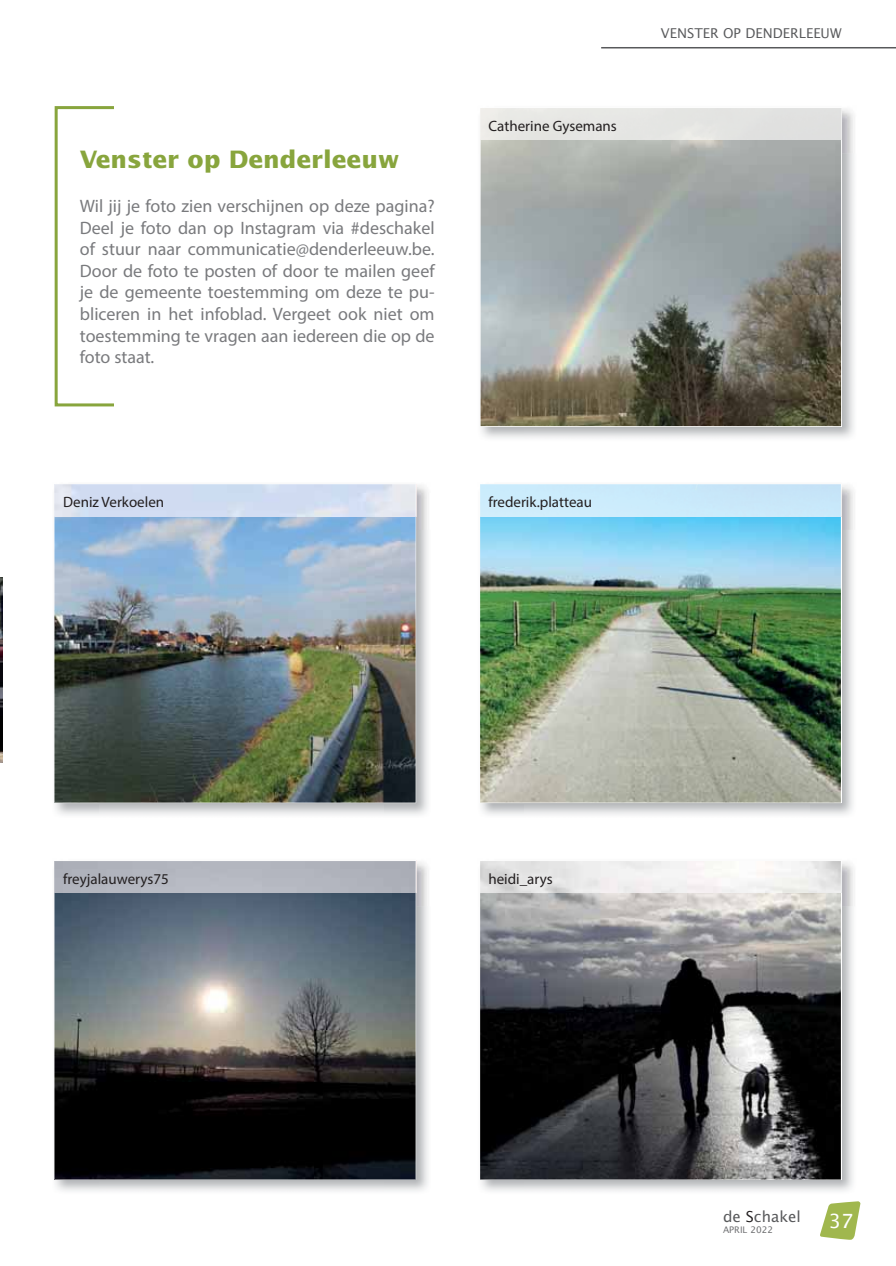
<style>
.page{position:relative;width:896px;height:1266px;background:#fff}
.page>*{position:absolute;margin:0;border:0;box-sizing:border-box;transform-origin:0 0}
.t1{font:700 24px "Lucida Sans Std";color:#88a53d}
.t2{font:19.5px "Lucida Sans Std";color:#fff}
.t3{font:18px/21.6px "Myriad Pro";color:#797a7d;text-align:justify}
.t4{font:15.15px "Lucida Sans Std";color:#58595b}
.t5{font:15px "Myriad Pro";color:#231f20}
.t6{font:13.5px "Lucida Sans Std";color:#58595b}
.t7{font:9px "Lucida Sans Std";color:#6d6e70}
.s1{color:#231f20}
</style>
<div class="page">
<svg style="left:820px;top:1201px;width:40px;height:38px"></svg>
<hr style="left:601px;top:47px;width:294px;height:1px;background:#58595b">
<img style="left:0;top:577px;width:2px;height:185px">
<img style="left:841px;top:862px;width:12px;height:44px">
<img style="left:809px;top:906px;width:44px;height:285px">
<img style="left:524px;top:1179px;width:285px;height:14px">
<svg style="left:479px;top:892px;width:362px;height:287px;background:#565658"></svg>
<img style="left:416px;top:862px;width:11px;height:44px">
<img style="left:54px;top:1179px;width:45px;height:12px">
<img style="left:384px;top:906px;width:44px;height:285px">
<svg style="left:54px;top:861px;width:362px;height:318px;background:#464b4f"></svg>
<svg style="left:480px;top:861px;width:361px;height:31px"></svg>
<div style="left:55px;top:861px;width:361px;height:31px;background:#b3b6bf"></div>
<img style="left:841px;top:485px;width:12px;height:44px">
<img style="left:809px;top:529px;width:44px;height:286px">
<img style="left:479px;top:516px;width:362px;height:287px">
<img style="left:416px;top:485px;width:11px;height:44px">
<img style="left:384px;top:529px;width:44px;height:286px">
<img style="left:54px;top:484px;width:362px;height:319px">
<div style="left:480px;top:484px;width:361px;height:32px;background:#caeafb"></div>
<svg style="left:55px;top:484px;width:361px;height:32px;background:#d4def1"></svg>
<img style="left:842px;top:109px;width:11px;height:44px">
<svg style="left:480px;top:140px;width:361px;height:286px;background:#8d908a"></svg>
<div style="left:480px;top:108px;width:361px;height:32px;background:#e4e5e3"></div>
<h1 class="t1" style="left:80px;top:148px;width:321px">Venster op Denderleeuw</h1>
<p class="t3" style="left:80px;top:197px;width:356px">Wil jij j e foto zien verschijnen op deze pagina?<br>Deel je foto dan op Instagram via #deschakel of stuur naar communicatie@denderleeuw.be.<br>Door de foto te posten of door te mailen geef je de gemeente toestemming om deze te pu&shy;bliceren in het infoblad. Vergeet ook niet om toestemming te vragen aan iedereen die op de foto staat.</p>
<p class="t5" style="left:488px;top:120px;width:130px">Catherine Gysemans</p>
<p class="t6" style="left:661px;top:25px;width:182px">VENSTER OP DENDERLEEUW</p>
<p class="t5" style="left:63px;top:496px;width:102px">Deniz Verkoelen</p>
<p class="t5" style="left:488px;top:496px;width:105px">frederik.platteau</p>
<p class="t5" style="left:63px;top:873px;width:107px">freyjalauwerys75</p>
<p class="t5" style="left:488px;top:873px;width:66px">heidi_arys</p>
<p class="t4" style="left:723px;top:1208px;width:79px">de <span class="s1">S</span>chakel</p>
<p class="t7" style="left:723px;top:1224px;width:52px">APRIL 2022</p>
<p class="t2" style="left:828px;top:1209px;width:26px">37</p>
</div>
